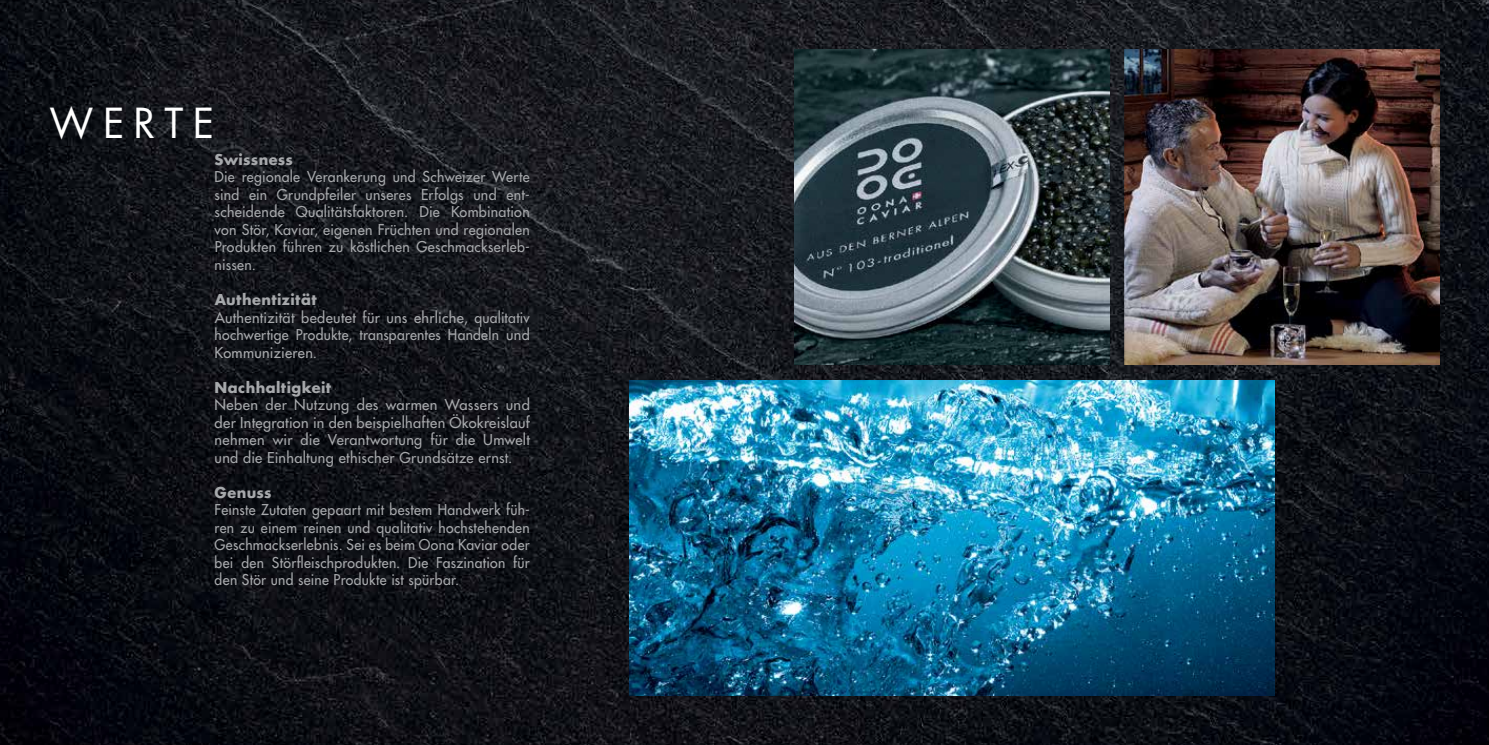
<style>
.page{position:relative;width:1489px;height:745px;background:#fff}
.page>*{position:absolute;margin:0;border:0;box-sizing:border-box;transform-origin:0 0}
.t1{font:40.25px "Futura Std";letter-spacing:.23em;color:#fff}
.t2{font:500 14.53px/17.5px "Futura Std";letter-spacing:.02em;color:#a7a9ac;text-align:justify}
.t3{font:500 14.53px/17.5px "Futura Std";letter-spacing:.02em;color:#a7a9ac;text-align:justify;scale:.96 1}
.t4{font:700 14.53px "Futura Std";letter-spacing:.03em;color:#a7a9ac}
</style>
<div class="page">
<img style="left:0;top:0;width:1488px;height:744px">
<img style="left:629px;top:380px;width:645px;height:314px">
<img style="left:1124px;top:50px;width:315px;height:314px">
<img style="left:794px;top:50px;width:315px;height:314px">
<h1 class="t1" style="left:50px;top:98px;width:166px">WERTE</h1>
<p class="t4" style="left:215px;top:150px;width:80px">Swissness</p>
<p class="t2" style="left:215px;top:168px;width:317px">Die regionale Verankerung und Schweizer Werte sind ein Grundpfeiler unseres Erfolgs und ent&shy;scheidende Qualitätsfaktoren. Die Kombination von Stör, Kaviar, eigenen Früchten und regionalen Produkten führen zu köstlichen Geschmackserleb&shy;nissen.</p>
<p class="t4" style="left:215px;top:290px;width:103px">Authentizität</p>
<p class="t2" style="left:215px;top:308px;width:317px">Authentizität bedeutet für uns ehrliche, qualitativ hochwertige Produkte, transparentes Handeln und Kommunizieren.</p>
<p class="t4" style="left:215px;top:377px;width:118px">Nachhaltigkeit</p>
<p class="t2" style="left:215px;top:396px;width:317px">Neben der Nutzung des warmen Wassers und der Integration in den beispielhaften Ökokreislauf nehmen wir die Verantwortung für die Umwelt und die Einhaltung ethischer Grundsätze ernst.</p>
<p class="t4" style="left:215px;top:482px;width:58px">Genuss</p>
<p class="t3" style="left:215px;top:501px;width:330px">Feinste Zutaten gepaart mit bestem Handwerk füh&shy;ren zu einem reinen und qualitativ hochstehenden Geschmackserlebnis. Sei es beim Oona Kaviar oder bei den Störfleischprodukten. Die Faszination für den Stör und seine Produkte ist spürbar.</p>
</div>
